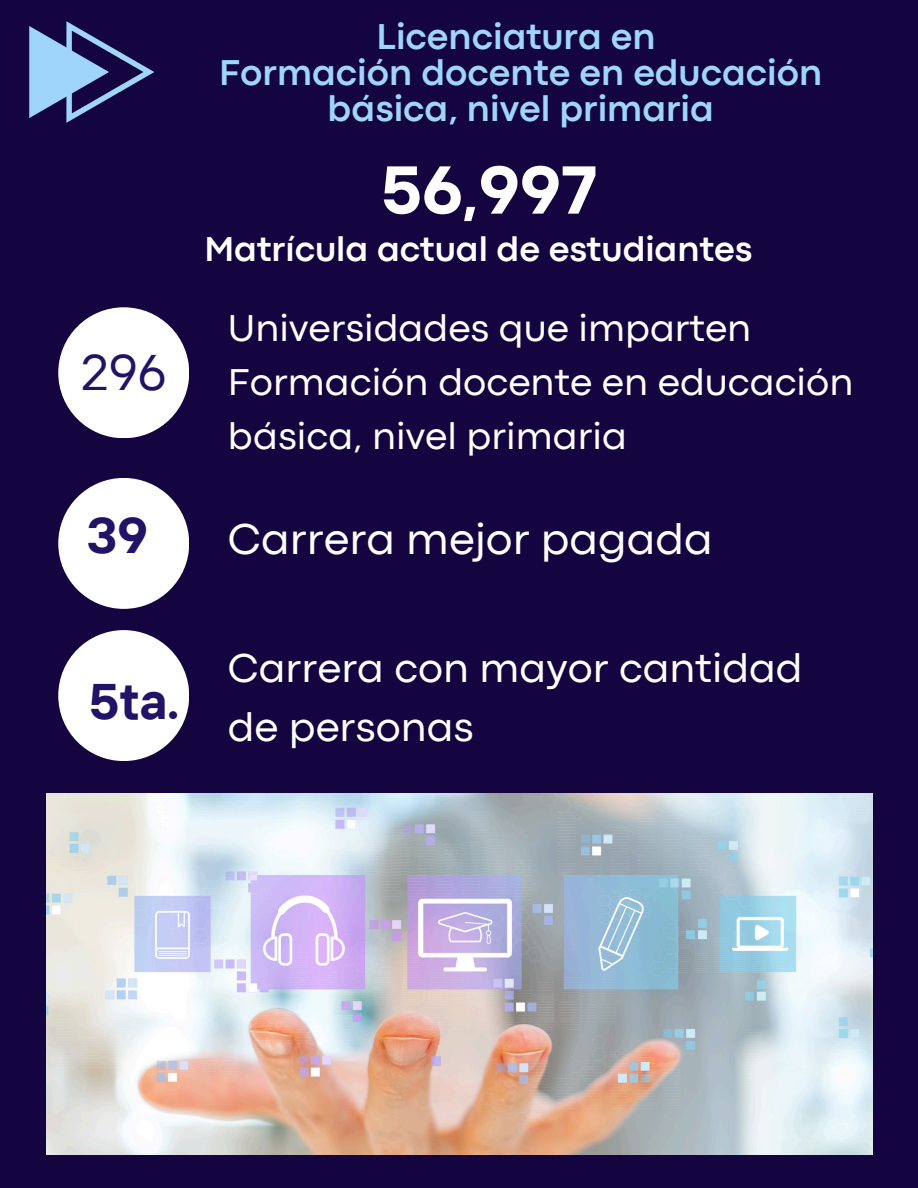
<style>
.page{position:relative;width:918px;height:1188px;background:#140540}
.page>*{position:absolute;margin:0;border:0;box-sizing:border-box;transform-origin:0 0}
.t1{font:700 67.5px "TT Interphases";color:#fff}
.t2{font:700 49.95px "TT Interphases";color:#231366}
.t3{font:49.95px "TT Interphases";color:#231366}
.t4{font:45px "Codec Pro";color:#fff}
.t5{font:42px/58.5px "Codec Pro";color:#fff}
.t6{font:39px/54px "Codec Pro";color:#fff}
.t7{font:700 37.5px/36px "Codec Pro";color:#9ed5f8;text-align:center}
.t8{font:700 36px "Codec Pro";color:#fff}
</style>
<div class="page">
<div style="left:58px;top:307px;width:131px;height:131px;background:#fff;border-radius:50%"></div>
<div style="left:58px;top:478px;width:131px;height:131px;background:#fff;border-radius:50%"></div>
<div style="left:58px;top:630px;width:131px;height:131px;background:#fff;border-radius:50%"></div>
<img style="left:47px;top:794px;width:825px;height:361px">
<svg style="left:29px;top:21px;width:125px;height:102px"></svg>
<p class="t3" style="left:81px;top:340px;width:88px">296</p>
<p class="t7" style="left:377px;top:21px;width:281px">Licenciatura en</p>
<p class="t7" style="left:219px;top:57px;width:605px">Formación docente en educación básica, nivel primaria</p>
<p class="t1" style="left:381px;top:146px;width:218px">56,997</p>
<h1 class="t8" style="left:204px;top:237px;width:550px">Matrícula actual de estudiantes</h1>
<h3 class="t6" style="left:228px;top:303px;width:627px">Universidades que imparten<br>Formación docente en educación básica, nivel primaria</h3>
<h4 class="t2" style="left:87px;top:503px;width:62px">39</h4>
<p class="t4" style="left:228px;top:523px;width:487px">Carrera mejor pagada</p>
<h3 class="t2" style="left:89px;top:669px;width:91px">5ta.</h3>
<h2 class="t5" style="left:228px;top:642px;width:576px">Carrera con mayor cantidad de personas</h2>
</div>
